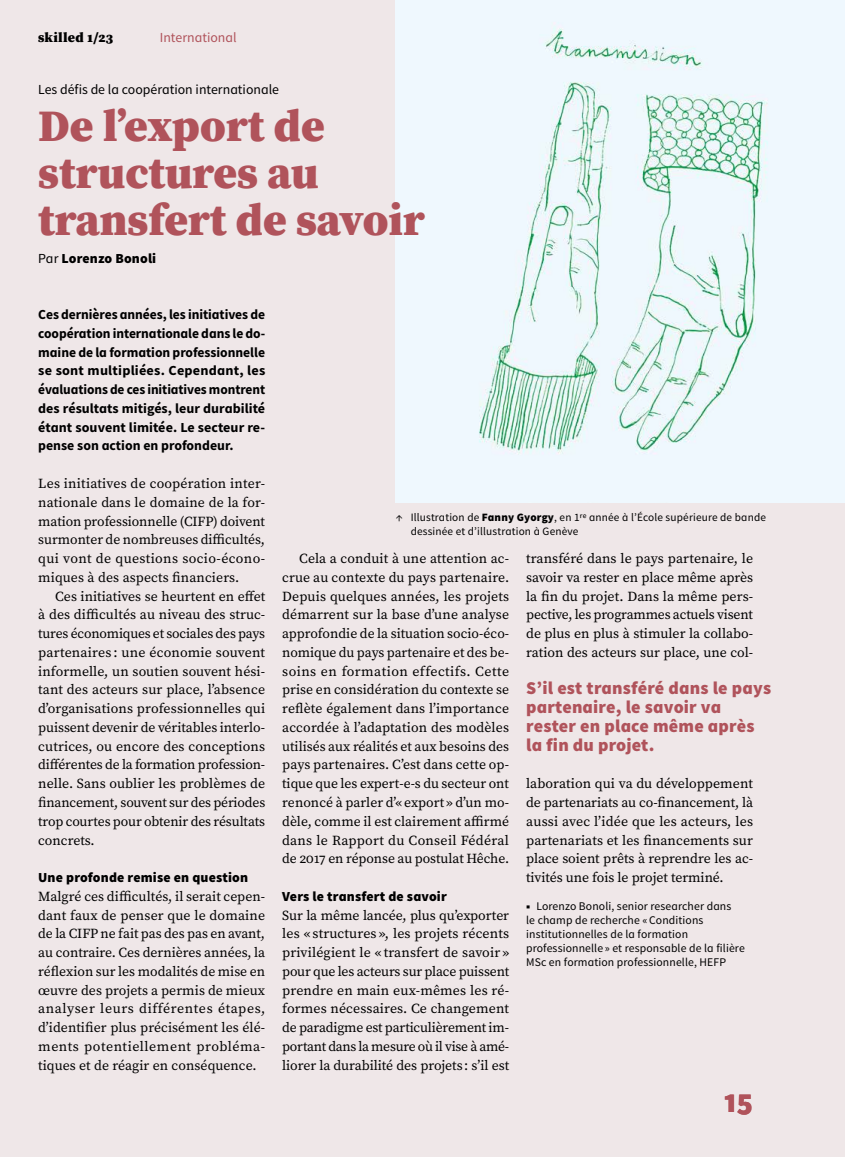
<style>
.page{position:relative;width:845px;height:1157px;background:#fff}
.page>*{position:absolute;margin:0;border:0;box-sizing:border-box;transform-origin:0 0}
.H1-Titel-Artikel{font:900 45px/46.8px "Source Serif Pro";color:#b0535b}
.t1{font:900 30px "Source Sans Pro";color:#b0535b}
.t2{font:900 18px/18.8px "Source Sans Pro";letter-spacing:.01em;color:#b0535b}
.P-Lauftext-ohne-Einz{font:13.8px/18.8px "Source Serif Pro";color:#000;text-align:justify}
.P-Lauftext{font:13.8px/18.8px "Source Serif Pro";letter-spacing:-.005em;color:#000;text-align:justify}
.P-Lead{font:700 13.8px/18.8px "Source Sans Pro";color:#000;text-align:justify}
.P-Zwischentitel{font:900 13.8px "Source Sans Pro";letter-spacing:.01em;color:#000}
.H2-Kolumnentitel{font:13.8px "Source Sans Pro";color:#000}
.P-Autor{font:900 13.8px "Source Sans Pro";letter-spacing:.01em;color:#000}
.t3{font:13.8px "Source Sans Pro";color:#b0535b}
.t4{font:900 13.8px "Source Serif Pro";letter-spacing:.02em;color:#000}
.P-Infos-nach-Text{font:11.7px/14.1px "Source Sans Pro";letter-spacing:.01em;color:#000}
.t5{font:11.25px/14.1px "Source Sans Pro";letter-spacing:.015em;color:#000}
.s1{font-weight:400}
.s2{font-weight:900}
</style>
<div class="page">
<div style="left:0;top:0;width:844px;height:1156px;background:#efe7e8"></div>
<img style="left:395px;top:0;width:449px;height:502px">
<p class="t4" style="left:38px;top:28px;width:76px">skilled 1/23</p>
<p class="t3" style="left:160px;top:29px;width:78px">International</p>
<h5 class="H2-Kolumnentitel" style="left:38px;top:81px;width:242px">Les défis de la coopération internationale</h5>
<p class="H1-Titel-Artikel" style="left:38px;top:101px;width:388px">De l’export de structures au transfert de savoir</p>
<p class="P-Autor" style="left:38px;top:249px;width:119px"><span class="s1">Par</span> Lorenzo Bonoli</p>
<p class="P-Lead" style="left:38px;top:305px;width:228px">Ces dernières années, les initiatives de coopération internationale dans le do&shy;maine de la formation professionnelle se sont multipliées. Cependant, les évaluations de ces initiatives montrent des résultats mitigés, leur durabilité étant souvent limitée. Le secteur re&shy;pense son action en profondeur.</p>
<p class="P-Lauftext-ohne-Einz" style="left:38px;top:474px;width:228px">Les initiatives de coopération inter&shy;nationale dans le domaine de la for&shy;mation professionnelle (CIFP) doivent surmonter de nombreuses difficultés, qui vont de questions socio-écono&shy;miques à des aspects financiers.</p>
<p class="P-Lauftext" style="left:38px;top:586px;width:228px;text-indent:17px">Ces initiatives se heurtent en effet à des difficultés au niveau des struc&shy;tures économiques et sociales des pays partenaires : une économie souvent informelle, un soutien souvent hési&shy;tant des acteurs sur place, l’absence d’organisations professionnelles qui puissent devenir de véritables interlo&shy;cutrices, ou encore des conceptions différentes de la formation profession&shy;nelle. Sans oublier les problèmes de financement, souvent sur des périodes trop courtes pour obtenir des résultats concrets.</p>
<h6 class="P-Zwischentitel" style="left:38px;top:868px;width:211px">Une profonde remise en question</h6>
<p class="P-Lauftext-ohne-Einz" style="left:38px;top:886px;width:228px">Malgré ces difficultés, il serait cepen&shy;dant faux de penser que le domaine de la CIFP ne fait pas des pas en avant, au contraire. Ces dernières années, la réflexion sur les modalités de mise en œuvre des projets a permis de mieux analyser leurs différentes étapes, d’identifier plus précisément les élé&shy;ments potentiellement probléma&shy;tiques et de réagir en conséquence.</p>
<p class="t5" style="left:410px;top:510px;width:357px;text-indent:-15px">↑ Illustration de <span class="s2">Fanny Gyorgy</span>, en 1ʳᵉ année à l’École supérieure de bande dessinée et d’illustration à Genève</p>
<p class="P-Lauftext" style="left:282px;top:549px;width:228px;text-indent:17px">Cela a conduit à une attention ac&shy;crue au contexte du pays partenaire.<br>Depuis quelques années, les projets démarrent sur la base d’une analyse approfondie de la situation socio-éco&shy;nomique du pays partenaire et des be&shy;soins en formation effectifs. Cette prise en considération du contexte se reflète également dans l’importance accordée à l’adaptation des modèles utilisés aux réalités et aux besoins des pays partenaires. C’est dans cette op&shy;tique que les expert-e-s du secteur ont renoncé à parler d’« export » d’un mo&shy;dèle, comme il est clairement affirmé dans le Rapport du Conseil Fédéral de 2017 en réponse au postulat Hêche.</p>
<h6 class="P-Zwischentitel" style="left:282px;top:887px;width:166px">Vers le transfert de savoir</h6>
<p class="P-Lauftext-ohne-Einz" style="left:282px;top:905px;width:228px">Sur la même lancée, plus qu’exporter les « structures », les projets récents privilégient le « transfert de savoir » pour que les acteurs sur place puissent prendre en main eux-mêmes les ré&shy;formes nécessaires. Ce changement de paradigme est particulièrement im&shy;portant dans la mesure où il vise à amé&shy;liorer la durabilité des projets : s’il est</p>
<p class="P-Lauftext-ohne-Einz" style="left:526px;top:549px;width:228px">transféré dans le pays partenaire, le savoir va rester en place même après la fin du projet. Dans la même pers&shy;pective, les programmes actuels visent de plus en plus à stimuler la collabo&shy;ration des acteurs sur place, une col-</p>
<h3 class="t2" style="left:526px;top:679px;width:246px">S’il est transféré dans le pays partenaire, le savoir va rester en place même après la fin du projet.</h3>
<p class="P-Lauftext-ohne-Einz" style="left:526px;top:774px;width:228px">laboration qui va du développement de partenariats au co-financement, là aussi avec l’idée que les acteurs, les partenariats et les financements sur place soient prêts à reprendre les ac&shy;tivités une fois le projet terminé.</p>
<p class="P-Infos-nach-Text" style="left:526px;top:899px;width:220px"><span class="s2">■</span> Lorenzo Bonoli, senior researcher dans<br>le champ de recherche « Conditions institutionnelles de la formation professionnelle » et responsable de la filière MSc en formation professionnelle, HEFP</p>
<h2 class="t1" style="left:724px;top:1082px;width:30px">15</h2>
</div>
